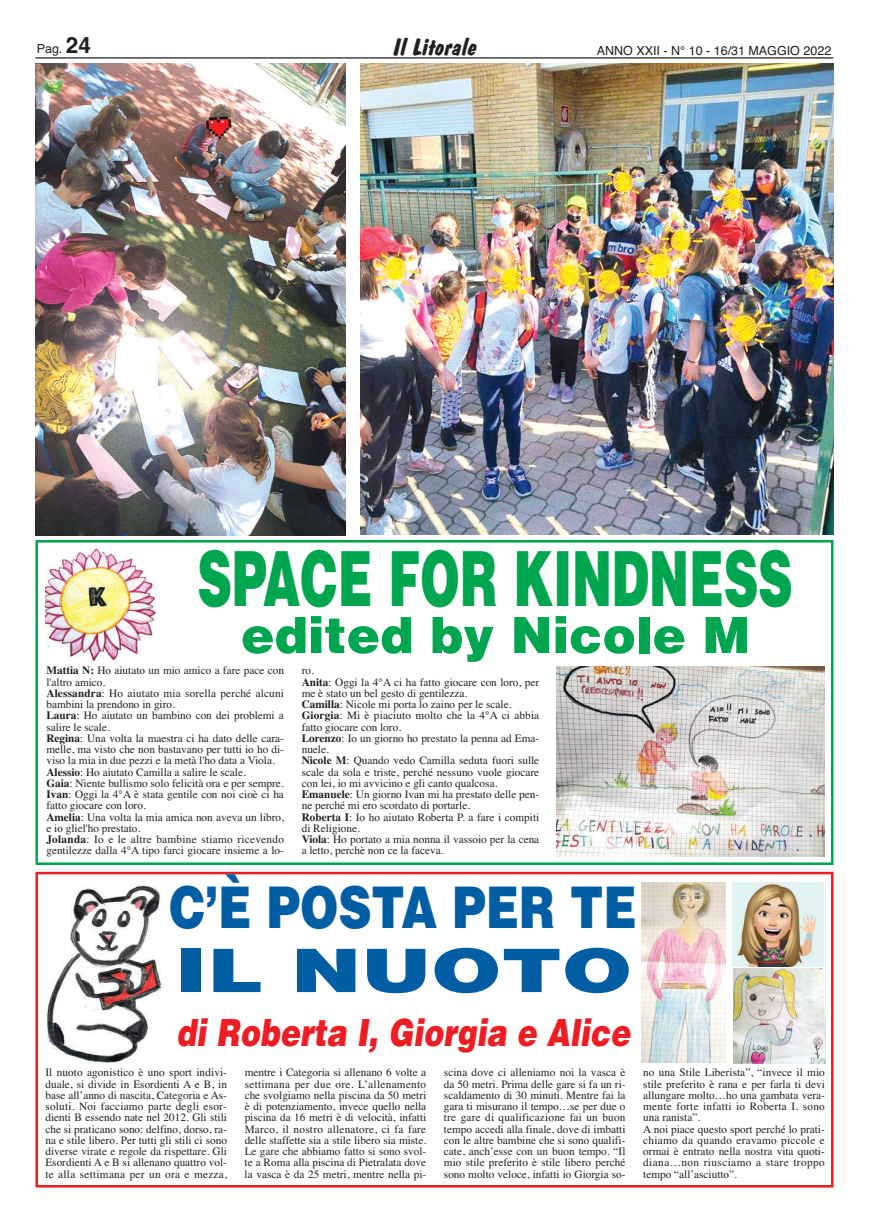
<style>
.page{position:relative;width:869px;height:1223px;background:#fff}
.page>*{position:absolute;margin:0;border:0;box-sizing:border-box;transform-origin:0 0}
.t1{font:900 76.12px "Helvetica";color:#00a54f;scale:.63 1}
.t2{font:900 60px "Helvetica";color:#015da4;scale:1.4 1}
.t3{font:900 57.5px "Helvetica";color:#015da4;scale:.8 1}
.t4{font:900 50px "Helvetica";color:#00a54f}
.t5{font:italic 900 37.5px "Helvetica";color:#ee1d23;scale:.8 1}
.t6{font:700 23.75px "Dom Diagonal BT";color:#231f20;scale:1.05 1}
.t7{font:12.5px "Helvetica";color:#231f20}
.t8{font:11.25px/11.2px "Times";color:#231f20}
.s1{font-weight:700;font-size:22.5px}
.s2{font-weight:700}
</style>
<div class="page">
<div style="left:35px;top:540px;width:798px;height:325px;border:2px solid #00a54f"></div>
<img style="left:45px;top:550px;width:111px;height:111px">
<img style="left:556px;top:666px;width:268px;height:190px">
<hr style="left:35px;top:57px;width:798px;height:2px;background:#231f20">
<div style="left:35px;top:871px;width:798px;height:316px;border:2px solid #ee1d23"></div>
<img style="left:47px;top:885px;width:115px;height:178px">
<img style="left:732px;top:882px;width:91px;height:84px">
<img style="left:641px;top:882px;width:84px;height:180px">
<img style="left:733px;top:969px;width:91px;height:94px">
<img style="left:35px;top:64px;width:310px;height:471px">
<img style="left:360px;top:64px;width:473px;height:470px">
<p class="t7" style="left:37px;top:41px;width:56px">Pag. <span class="s1">24</span></p>
<h3 class="t6" style="left:394px;top:33px;width:81px">Il Litorale</h3>
<p class="t7" style="left:596px;top:43px;width:236px">ANNO XXII - N° 10 - 16/31 MAGGIO 2022</p>
<h1 class="t1" style="left:197px;top:534px;width:945px">SPACE FOR KINDNESS</h1>
<h3 class="t4" style="left:241px;top:606px;width:510px">edited by Nicole M</h3>
<p class="t8" style="left:46px;top:676px;width:239px">l'altro amico.<br><span class="s2">Alessandra</span>: Ho aiutato mia sorella perché alcuni bambini la prendono in giro.<br><span class="s2">Laura</span>: Ho aiutato un bambino con dei problemi a salire le scale.<br><span class="s2">Regina</span>: Una volta la maestra ci ha dato delle cara&shy;melle, ma visto che non bastavano per tutti io ho di&shy;viso la mia in due pezzi e la metà l'ho data a Viola.<br><span class="s2">Alessio</span>: Ho aiutato Camilla a salire le scale.<br><span class="s2">Gaia</span>: Niente bullismo solo felicità ora e per sempre.<br><span class="s2">Ivan</span>: Oggi la 4°A è stata gentile con noi cioè ci ha fatto giocare con loro.<br><span class="s2">Amelia</span>: Una volta la mia amica non aveva un libro, e io gliel'ho prestato.<br><span class="s2">Jolanda</span>: Io e le altre bambine stiamo ricevendo gentilezze dalla 4°A tipo farci giocare insieme a lo-</p>
<p class="t8" style="left:301px;top:664px;width:239px">ro.<br><span class="s2">Anita</span>: Oggi la 4°A ci ha fatto giocare con loro, per me è stato un bel gesto di gentilezza.<br><span class="s2">Camilla</span>: Nicole mi porta lo zaino per le scale.<br><span class="s2">Giorgia</span>: Mi è piaciuto molto che la 4°A ci abbia fatto giocare con loro.<br><span class="s2">Lorenzo</span>: Io un giorno ho prestato la penna ad Ema&shy;nuele.<br><span class="s2">Nicole M</span>: Quando vedo Camilla seduta fuori sulle scale da sola e triste, perché nessuno vuole giocare con lei, io mi avvicino e gli canto qualcosa.<br><span class="s2">Emanuele</span>: Un giorno Ivan mi ha prestato delle pen&shy;ne perché mi ero scordato di portarle.<br><span class="s2">Roberta I</span>: Io ho aiutato Roberta P. a fare i compiti di Religione.<br><span class="s2">Viola</span>: Ho portato a mia nonna il vassoio per la cena a letto, perchè non ce la faceva.</p>
<p class="t8" style="left:46px;top:664px;width:239px"><span class="s2">Mattia N:</span> Ho aiutato un mio amico a fare pace con</p>
<h3 class="t3" style="left:169px;top:874px;width:585px">C’È POSTA PER TE</h3>
<h2 class="t2" style="left:174px;top:936px;width:328px">IL NUOTO</h2>
<h3 class="t5" style="left:176px;top:1010px;width:568px">di Roberta I, Giorgia e Alice</h3>
<p class="t8" style="left:45px;top:1066px;width:183px;text-align:justify">Il nuoto agonistico è uno sport indivi&shy;duale, si divide in Esordienti A e B, in base all’anno di nascita, Categoria e As&shy;soluti. Noi facciamo parte degli esor&shy;dienti B essendo nate nel 2012. Gli stili che si praticano sono: delfino, dorso, ra&shy;na e stile libero. Per tutti gli stili ci sono diverse virate e regole da rispettare. Gli Esordienti A e B si allenano quattro vol&shy;te alla settimana per un ora e mezza,</p>
<p class="t8" style="left:244px;top:1066px;width:183px;text-align:justify">mentre i Categoria si allenano 6 volte a settimana per due ore. L’allenamento che svolgiamo nella piscina da 50 metri è di potenziamento, invece quello nella piscina da 16 metri è di velocità, infatti Marco, il nostro allenatore, ci fa fare delle staffette sia a stile libero sia miste.<br>Le gare che abbiamo fatto si sono svol&shy;te a Roma alla piscina di Pietralata dove la vasca è da 25 metri, mentre nella pi-</p>
<p class="t8" style="left:444px;top:1066px;width:183px;text-align:justify">scina dove ci alleniamo noi la vasca è da 50 metri. Prima delle gare si fa un ri&shy;scaldamento di 30 minuti. Mentre fai la gara ti misurano il tempo…se per due o tre gare di qualificazione fai un buon tempo accedi alla finale, dove di imbatti con le altre bambine che si sono qualifi&shy;cate, anch’esse con un buon tempo. “Il mio stile preferito è stile libero perché sono molto veloce, infatti io Giorgia so-</p>
<p class="t8" style="left:643px;top:1066px;width:183px">no una Stile Liberista”, “invece il mio stile preferito è rana e per farla ti devi allungare molto…ho una gambata vera&shy;mente forte infatti io Roberta I. sono una ranista”.<br>A noi piace questo sport perché lo prati&shy;chiamo da quando eravamo piccole e ormai è entrato nella nostra vita quoti&shy;diana…non riusciamo a stare troppo tempo “all’asciutto”.</p>
</div>
